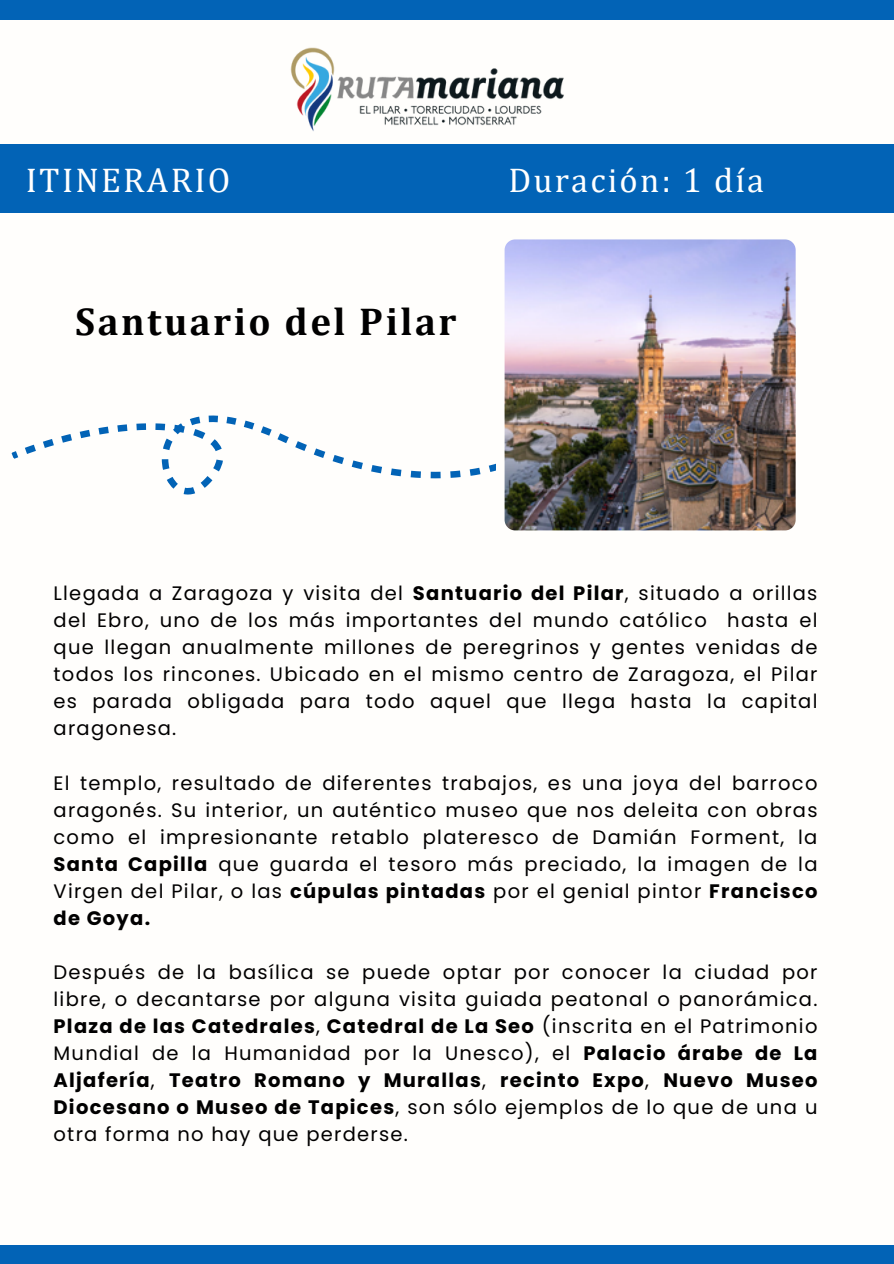
<style>
.page{position:relative;width:894px;height:1264px;background:#fff}
.page>*{position:absolute;margin:0;border:0;box-sizing:border-box;transform-origin:0 0}
.t1{font:700 39px "Cambria";letter-spacing:.065em;color:#000}
.t2{font:34.5px "Cambria";letter-spacing:.065em;color:#fff}
.t3{font:19.5px/27px "Poppins";letter-spacing:.065em;color:#000;text-align:justify}
.s1{font-weight:700}
</style>
<div class="page">
<div style="left:0;top:1245px;width:893px;height:18px;background:#0263b6"></div>
<svg style="left:11px;top:415px;width:484px;height:80px"></svg>
<img style="left:495px;top:239px;width:301px;height:292px">
<img style="left:290px;top:47px;width:274px;height:84px">
<div style="left:0;top:144px;width:893px;height:69px;background:#0263b6"></div>
<div style="left:0;top:0;width:893px;height:19px;background:#0263b6"></div>
<h2 class="t2" style="left:26px;top:159px;width:206px">ITINERARIO</h2>
<h2 class="t2" style="left:508px;top:159px;width:257px">Duración: 1 día</h2>
<p class="t1" style="left:75px;top:297px;width:383px">Santuario del Pilar</p>
<p class="t3" style="left:53px;top:580px;width:765px">Llegada a Zaragoza y visita del <span class="s1">Santuario del Pilar</span>, situado a orillas del Ebro, uno de los más importantes del mundo católico hasta el que llegan anualmente millones de peregrinos y gentes venidas de todos los rincones. Ubicado en el mismo centro de Zaragoza, el Pilar es parada obligada para todo aquel que llega hasta la capital aragonesa.</p>
<p class="t3" style="left:53px;top:769px;width:765px">El templo, resultado de diferentes trabajos, es una joya del barroco aragonés. Su interior, un auténtico museo que nos deleita con obras como el impresionante retablo plateresco de Damián Forment, la <span class="s1">Santa Capilla</span> que guarda el tesoro más preciado, la imagen de la Virgen del Pilar, o las <span class="s1">cúpulas pintadas</span> por el genial pintor <span class="s1">Francisco de Goya.</span></p>
<h1 class="t3" style="left:53px;top:958px;width:765px">Después de la basílica se puede optar por conocer la ciudad por libre, o decantarse por alguna visita guiada peatonal o panorámica.<br><span class="s1">Plaza de las Catedrales</span>, <span class="s1">Catedral de La Seo</span> (inscrita en el Patrimonio Mundial de la Humanidad por la Unesco), el <span class="s1">Palacio árabe de La Aljafería</span>, <span class="s1">Teatro Romano y Murallas</span>, <span class="s1">recinto Expo</span>, <span class="s1">Nuevo Museo Diocesano o Museo de Tapices</span>, son sólo ejemplos de lo que de una u otra forma no hay que perderse.</h1>
</div>
